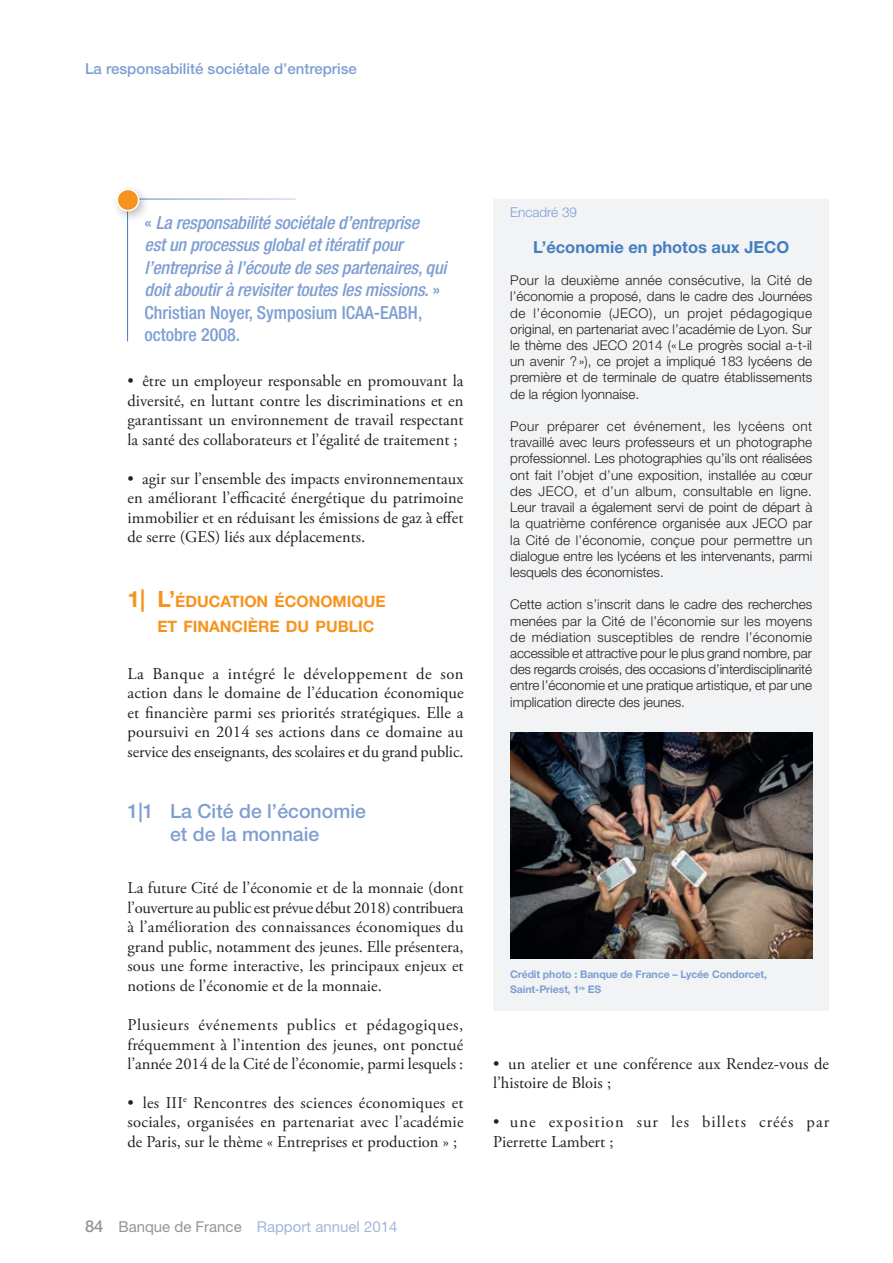
<style>
.page{position:relative;width:893px;height:1263px;background:#fff}
.page>*{position:absolute;margin:0;border:0;box-sizing:border-box;transform-origin:0 0}
.t1{font:500 19.5px/22.5px "Helvetica Neue LT Std";color:#7e9ed2;text-align:center}
.t2{font:italic 500 condensed 18px/22.5px "Helvetica Neue LT Std";letter-spacing:-.01em;color:#7e9ed2}
.t3{font:16.5px/19.5px "Adobe Garamond Pro";color:#231f20;text-align:justify}
.t4{font:16.5px/19.5px "Adobe Garamond Pro";letter-spacing:.065em;color:#231f20}
.t5{font:700 16.5px "Helvetica Neue LT Std";color:#437ec1}
.t6{font:700 15.75px/25.5px "Helvetica Neue LT Std";color:#f7931d}
.t7{font:500 15px "Helvetica Neue LT Std";color:#7e9ed2}
.t8{font:15px "Helvetica Neue LT Std";color:#a2b7dd}
.t9{font:300 13.5px/16.2px "Helvetica Neue LT Std";color:#231f20;text-align:justify}
.t10{font:300 13.5px "Helvetica Neue LT Std";color:#7e9ed2}
.t11{font:700 10.5px/15px "Helvetica Neue LT Std";letter-spacing:-.01em;color:#7e9ed2}
.s1{font-style:normal}
.s2{font-size:22.5px}
.s3{font-weight:500;font-size:16.5px;color:#939598}
.s4{color:#939598}
</style>
<div class="page">
<div style="left:493px;top:199px;width:336px;height:811px;background:#f2f3f4"></div>
<hr style="left:127px;top:216px;width:1px;height:125px;background:#437ec1">
<div style="left:111px;top:183px;width:40px;height:39px;background:#231f20;opacity:.3"></div>
<div style="left:117px;top:189px;width:22px;height:22px;background:#f7931d;border-radius:50%"></div>
<div style="left:117px;top:189px;width:22px;height:22px;border:2px solid #fff;border-radius:50%"></div>
<img style="left:510px;top:732px;width:302px;height:227px">
<p class="t7" style="left:85px;top:60px;width:273px">La responsabilité sociétale d’entreprise</p>
<p class="t2" style="left:145px;top:212px;width:303px"><span class="s1">«</span> La responsabilité sociétale d’entreprise<br>est un processus global et itératif pour l’entreprise à l’écoute de ses partenaires, qui doit aboutir à revisiter toutes les missions<span class="s1">. » Christian Noyer, Symposium ICAA-EABH, octobre 2008.</span></p>
<p class="t3" style="left:128px;top:372px;width:338px">• être un employeur responsable en promouvant la diversité, en luttant contre les discriminations et en garantissant un environnement de travail respectant la santé des collaborateurs et l’égalité de traitement ;</p>
<p class="t3" style="left:128px;top:469px;width:337px">• agir sur l’ensemble des impacts environnementaux en améliorant l’efficacité énergétique du patrimoine immobilier et en réduisant les émissions de gaz à effet de serre (GES) liés aux déplacements.</p>
<p class="t6" style="left:157px;top:588px;width:230px;text-indent:-30px"><span class="s2">1| L’</span>ÉDUCATION ÉCONOMIQUE<br>ET FINANCIÈRE DU PUBLIC</p>
<p class="t3" style="left:128px;top:664px;width:338px">La Banque a intégré le développement de son action dans le domaine de l’éducation économique et financière parmi ses priorités stratégiques. Elle a poursuivi en 2014 ses actions dans ce domaine au service des enseignants, des scolaires et du grand public.</p>
<p class="t1" style="left:128px;top:800px;width:240px">1|1 La Cité de l’économie et de la monnaie</p>
<p class="t3" style="left:128px;top:879px;width:338px">La future Cité de l’économie et de la monnaie (dont l’ouverture au public est prévue début 2018) contribuera à l’amélioration des connaissances économiques du grand public, notamment des jeunes. Elle présentera, sous une forme interactive, les principaux enjeux et notions de l’économie et de la monnaie.</p>
<p class="t3" style="left:128px;top:1015px;width:337px">Plusieurs événements publics et pédagogiques, fréquemment à l’intention des jeunes, ont ponctué l’année 2014 de la Cité de l’économie, parmi lesquels :</p>
<p class="t3" style="left:128px;top:1093px;width:338px">• les III<sup>e</sup> Rencontres des sciences économiques et sociales, organisées en partenariat avec l’académie de Paris, sur le thème « Entreprises et production » ;</p>
<p class="t8" style="left:85px;top:1218px;width:314px"><span class="s3">84</span> <span class="s4">Banque de France</span> Rapport annuel 2014</p>
<p class="t10" style="left:510px;top:204px;width:68px">Encadré 39</p>
<p class="t5" style="left:533px;top:237px;width:258px">L’économie en photos aux JECO</p>
<p class="t9" style="left:510px;top:272px;width:304px">Pour la deuxième année consécutive, la Cité de l’économie a proposé, dans le cadre des Journées de l’économie (JECO), un projet pédagogique original, en partenariat avec l’académie de Lyon. Sur le thème des JECO 2014 (« Le progrès social a‑t‑il un avenir ? »), ce projet a impliqué 183 lycéens de première et de terminale de quatre établissements de la région lyonnaise.</p>
<p class="t9" style="left:510px;top:418px;width:304px">Pour préparer cet événement, les lycéens ont travaillé avec leurs professeurs et un photographe professionnel. Les photographies qu’ils ont réalisées ont fait l’objet d’une exposition, installée au cœur des JECO, et d’un album, consultable en ligne.<br>Leur travail a également servi de point de départ à la quatrième conférence organisée aux JECO par la Cité de l’économie, conçue pour permettre un dialogue entre les lycéens et les intervenants, parmi lesquels des économistes.</p>
<p class="t9" style="left:510px;top:596px;width:304px">Cette action s’inscrit dans le cadre des recherches menées par la Cité de l’économie sur les moyens de médiation susceptibles de rendre l’économie accessible et attractive pour le plus grand nombre, par des regards croisés, des occasions d’interdisciplinarité entre l’économie et une pratique artistique, et par une implication directe des jeunes.</p>
<p class="t11" style="left:510px;top:967px;width:258px">Crédit photo : Banque de France – Lycée Condorcet,<br>Saint‑Priest, 1<sup>re</sup> ES</p>
<p class="t3" style="left:493px;top:1054px;width:337px">• un atelier et une conférence aux Rendez‑vous de l’histoire de Blois ;</p>
<p class="t4" style="left:493px;top:1113px;width:337px">• une exposition sur les billets créés par<br>Pierrette Lambert ;</p>
</div>
